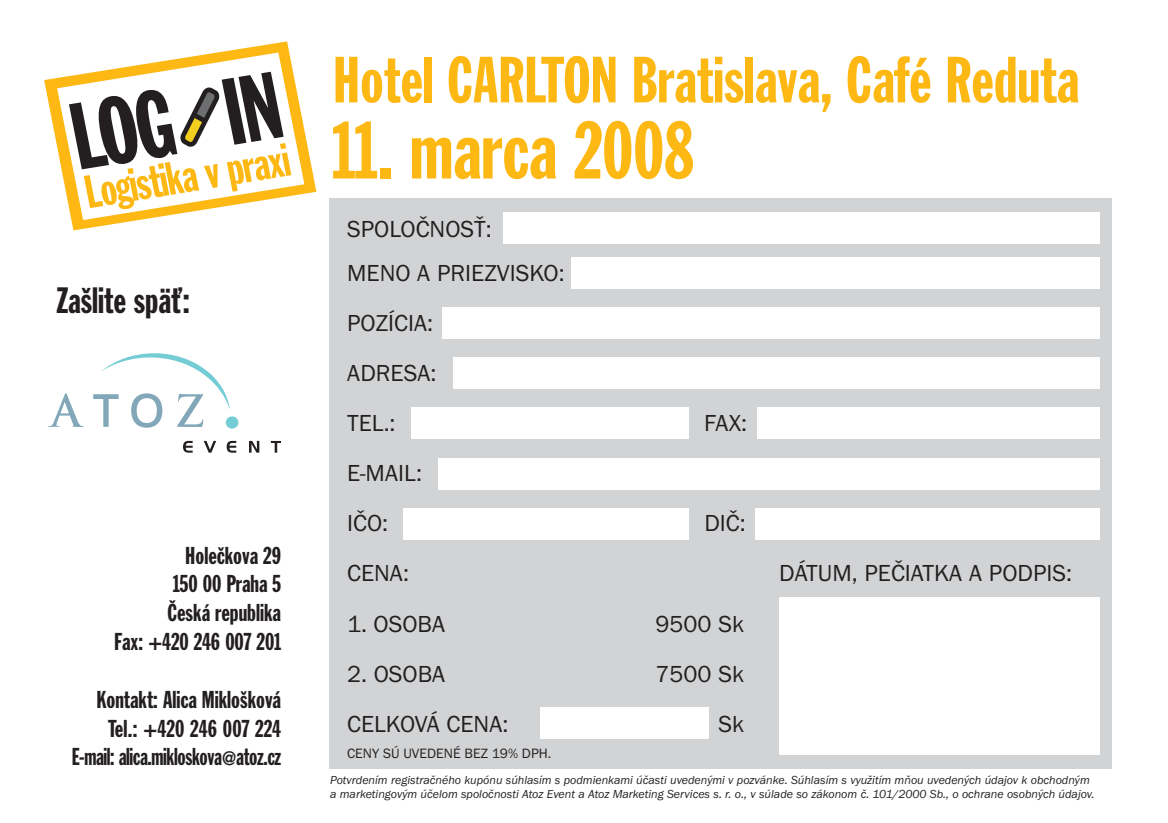
<style>
.page{position:relative;width:1168px;height:823px;background:#fff}
.page>*{position:absolute;margin:0;border:0;box-sizing:border-box;transform-origin:0 0}
.t1{font:80px "Franklin Gothic CE Extra Cond";color:#fdb813}
.t2{font:64px "Franklin Gothic CE Extra Cond";color:#fdb813}
.t3{font:36px "Franklin Gothic CE Extra Cond";color:#231f20}
.t4{font:24px/50px "Franklin Gothic Itc TCE";color:#231f20}
.t5{font:24px/28.8px "Franklin Gothic CE Extra Cond";color:#231f20;text-align:right}
.t6{font:14px "Franklin Gothic Itc TCE";color:#231f20}
.t7{font:italic 12px/14.4px "Franklin Gothic Itc TCE";color:#231f20}
</style>
<div class="page">
<div style="left:329px;top:198px;width:782px;height:570px;background:#d1d3d4"></div>
<div style="left:504px;top:213px;width:596px;height:31px;background:#fff"></div>
<div style="left:571px;top:257px;width:529px;height:32px;background:#fff"></div>
<div style="left:442px;top:307px;width:658px;height:32px;background:#fff"></div>
<div style="left:453px;top:357px;width:647px;height:32px;background:#fff"></div>
<div style="left:411px;top:407px;width:278px;height:32px;background:#fff"></div>
<div style="left:757px;top:407px;width:343px;height:32px;background:#fff"></div>
<div style="left:438px;top:457px;width:662px;height:32px;background:#fff"></div>
<div style="left:404px;top:507px;width:285px;height:32px;background:#fff"></div>
<div style="left:540px;top:707px;width:169px;height:31px;background:#fff"></div>
<div style="left:755px;top:507px;width:345px;height:32px;background:#fff"></div>
<div style="left:779px;top:596px;width:321px;height:157px;background:#fff"></div>
<svg style="left:51px;top:393px;width:30px;height:33px"></svg>
<svg style="left:93px;top:353px;width:137px;height:74px"></svg>
<div style="left:226px;top:416px;width:12px;height:12px;background:#74ccd4;border-radius:50%"></div>
<svg style="left:183px;top:440px;width:10px;height:12px"></svg>
<svg style="left:204px;top:440px;width:12px;height:12px"></svg>
<svg style="left:227px;top:440px;width:9px;height:12px"></svg>
<svg style="left:249px;top:440px;width:10px;height:12px"></svg>
<svg style="left:271px;top:440px;width:10px;height:12px"></svg>
<svg style="left:44px;top:41px;width:272px;height:189px"></svg>
<svg style="left:69px;top:72px;width:222px;height:138px"></svg>
<h3 class="t3" style="left:57px;top:287px;width:135px">Zašlite späť:</h3>
<h3 class="t5" style="left:114px;top:542px;width:169px">Holečkova 29<br>150 00 Praha 5<br>Česká republika<br>Fax: +420 246 007 201</h3>
<h3 class="t5" style="left:72px;top:686px;width:211px">Kontakt: Alica Miklošková<br>Tel.: +420 246 007 224<br>E-mail: alica.mikloskova@atoz.cz</h3>
<h2 class="t2" style="left:333px;top:57px;width:748px">Hotel CARLTON Bratislava, Café Reduta</h2>
<h1 class="t1" style="left:333px;top:121px;width:363px">11. marca 2008</h1>
<h3 class="t4" style="left:347px;top:209px;width:219px;line-height:44px">SPOLOČNOSŤ:<br>MENO A PRIEZVISKO:</h3>
<h3 class="t4" style="left:347px;top:300px;width:91px">POZÍCIA:<br>ADRESA:<br>TEL.:</h3>
<h3 class="t4" style="left:704px;top:400px;width:44px">FAX:</h3>
<h3 class="t4" style="left:347px;top:450px;width:76px">E-MAIL:<br>IČO:</h3>
<h3 class="t4" style="left:704px;top:500px;width:43px">DIČ:</h3>
<h3 class="t4" style="left:347px;top:550px;width:64px">CENA:</h3>
<h3 class="t4" style="left:779px;top:550px;width:294px">DÁTUM, PEČIATKA A PODPIS:</h3>
<h3 class="t4" style="left:347px;top:600px;width:100px">1. OSOBA</h3>
<h3 class="t4" style="left:655px;top:600px;width:90px">9500 Sk</h3>
<h3 class="t4" style="left:347px;top:650px;width:100px">2. OSOBA</h3>
<h3 class="t4" style="left:655px;top:650px;width:90px">7500 Sk</h3>
<h3 class="t4" style="left:347px;top:700px;width:163px">CELKOVÁ CENA:</h3>
<h3 class="t4" style="left:718px;top:700px;width:27px">Sk</h3>
<p class="t6" style="left:347px;top:747px;width:206px">CENY SÚ UVEDENÉ BEZ 19% DPH.</p>
<p class="t7" style="left:330px;top:773px;width:766px">Potvrdením registračného kupónu súhlasím s podmienkami účasti uvedenými v pozvánke. Súhlasím s využitím mňou uvedených údajov k obchodným a marketingovým účelom spoločnosti Atoz Event a Atoz Marketing Services s. r. o., v súlade so zákonom č. 101/2000 Sb., o ochrane osobných údajov.</p>
</div>
